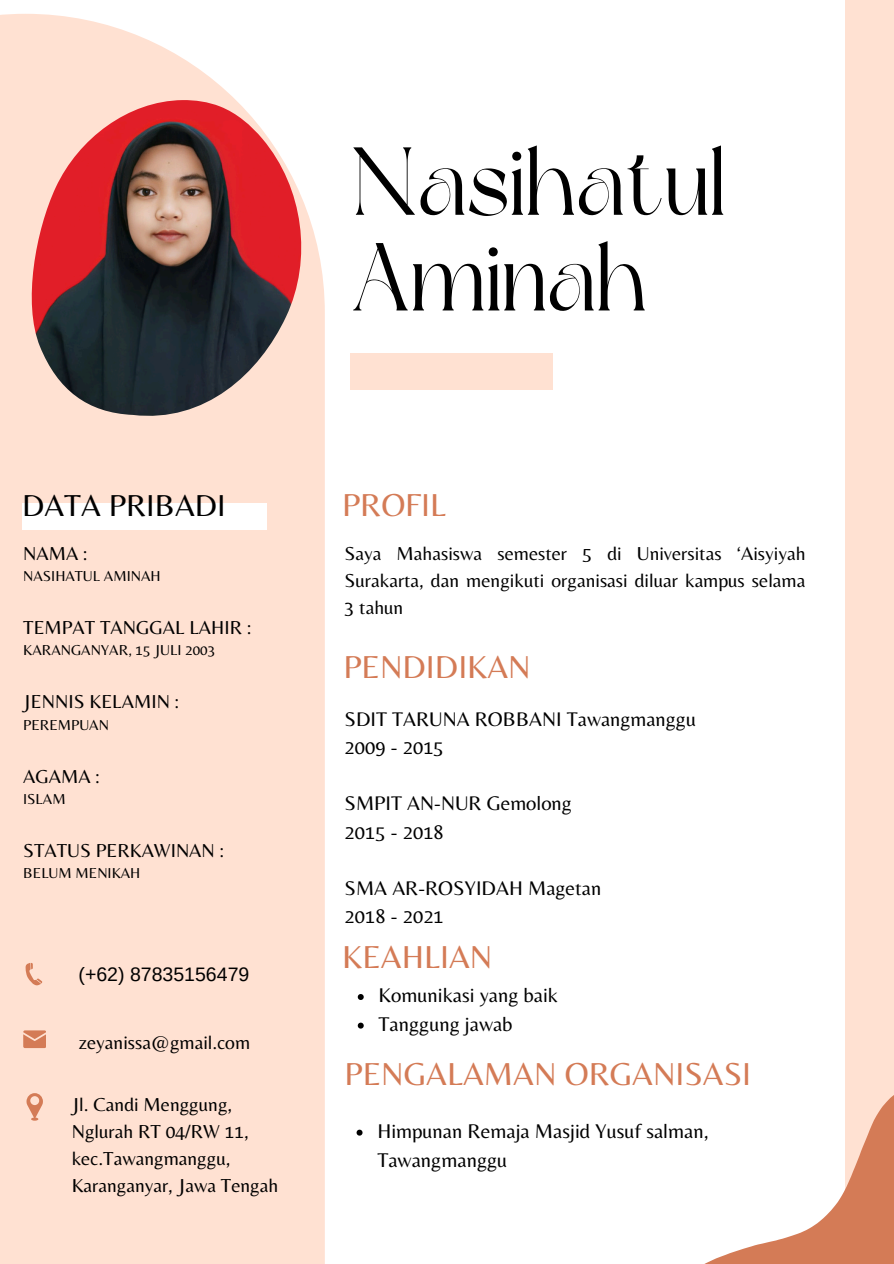
<style>
.page{position:relative;width:894px;height:1264px;background:#fff}
.page>*{position:absolute;margin:0;border:0;box-sizing:border-box;transform-origin:0 0}
.t1{font:96px/95.7px "Dream Avenue";color:#000}
.t2{font:33px "Belleza";color:#d47b56}
.t3{font:31.5px "Belleza";color:#000}
.t4{font:20.7px/28.7px "Belleza";color:#000}
.t5{font:20.55px/28.2px "Belleza";color:#000}
.t6{font:19.5px/27px "Belleza";color:#000;text-align:justify}
.t7{font:19.5px "Arimo";color:#000}
.t8{font:15px "Belleza";color:#000}
</style>
<div class="page">
<div style="left:0;top:14px;width:325px;height:1249px;background:#ffe1d2"></div>
<div style="left:350px;top:354px;width:202px;height:36px;background:#ffe1d2"></div>
<img style="left:32px;top:100px;width:269px;height:316px">
<div style="left:845px;top:0;width:48px;height:1263px;background:#ffe1d2"></div>
<svg style="left:706px;top:1096px;width:187px;height:167px"></svg>
<div style="left:22px;top:503px;width:244px;height:27px;background:#fff"></div>
<svg style="left:26px;top:1093px;width:17px;height:28px"></svg>
<div style="left:30px;top:1096px;width:9px;height:9px;background:#ffe1d2;border-radius:50%"></div>
<svg style="left:23px;top:1030px;width:23px;height:18px"></svg>
<svg style="left:26px;top:962px;width:16px;height:23px"></svg>
<svg style="left:357px;top:994px;width:6px;height:5px"></svg>
<svg style="left:357px;top:1022px;width:6px;height:6px"></svg>
<svg style="left:356px;top:1129px;width:6px;height:6px"></svg>
<h2 class="t1" style="left:350px;top:143px;width:376px">Nasihatul<br>Aminah</h2>
<h3 class="t3" style="left:22px;top:487px;width:205px">DATA PRIBADI</h3>
<h4 class="t6" style="left:23px;top:539px;width:66px">NAMA :</h4>
<p class="t8" style="left:23px;top:567px;width:139px">NASIHATUL AMINAH</p>
<h4 class="t6" style="left:23px;top:613px;width:229px">TEMPAT TANGGAL LAHIR :</h4>
<h1 class="t8" style="left:23px;top:641px;width:193px">KARANGANYAR, 15 JULI 2003</h1>
<h2 class="t6" style="left:23px;top:688px;width:157px">JENNIS KELAMIN :</h2>
<h2 class="t8" style="left:23px;top:715px;width:87px">PEREMPUAN</h2>
<h4 class="t6" style="left:23px;top:762px;width:78px">AGAMA :</h4>
<h4 class="t8" style="left:23px;top:790px;width:44px">ISLAM</h4>
<h2 class="t6" style="left:23px;top:836px;width:202px">STATUS PERKAWINAN :</h2>
<h2 class="t8" style="left:23px;top:864px;width:119px">BELUM MENIKAH</h2>
<p class="t7" style="left:78px;top:963px;width:172px">(+62) 87835156479</p>
<h4 class="t6" style="left:78px;top:1028px;width:173px">zeyanissa@gmail.com</h4>
<p class="t6" style="left:72px;top:1091px;width:208px;text-align:left">Jl. Candi Menggung,<br>Nglurah RT 04/RW 11, kec.Tawangmanggu,<br>Karanganyar, Jawa Tengah</p>
<p class="t2" style="left:342px;top:485px;width:105px">PROFIL</p>
<p class="t6" style="left:344px;top:539px;width:462px">Saya Mahasiswa semester 5 di Universitas ‘Aisyiyah Surakarta, dan mengikuti organisasi diluar kampus selama 3 tahun</p>
<p class="t2" style="left:343px;top:647px;width:189px">PENDIDIKAN</p>
<p class="t5" style="left:344px;top:704px;width:352px">SDIT TARUNA ROBBANI Tawangmanggu<br>2009 - 2015</p>
<h3 class="t5" style="left:344px;top:789px;width:229px">SMPIT AN-NUR Gemolong<br>2015 - 2018</h3>
<h3 class="t5" style="left:344px;top:873px;width:258px">SMA AR-ROSYIDAH Magetan<br>2018 - 2021</h3>
<p class="t2" style="left:342px;top:937px;width:152px">KEAHLIAN</p>
<h4 class="t4" style="left:378px;top:980px;width:181px">Komunikasi yang baik</h4>
<h4 class="t4" style="left:378px;top:1009px;width:135px">Tanggung jawab</h4>
<h4 class="t2" style="left:344px;top:1053px;width:408px">PENGALAMAN ORGANISASI</h4>
<h2 class="t4" style="left:377px;top:1116px;width:332px">Himpunan Remaja Masjid Yusuf salman,<br>Tawangmanggu</h2>
</div>
